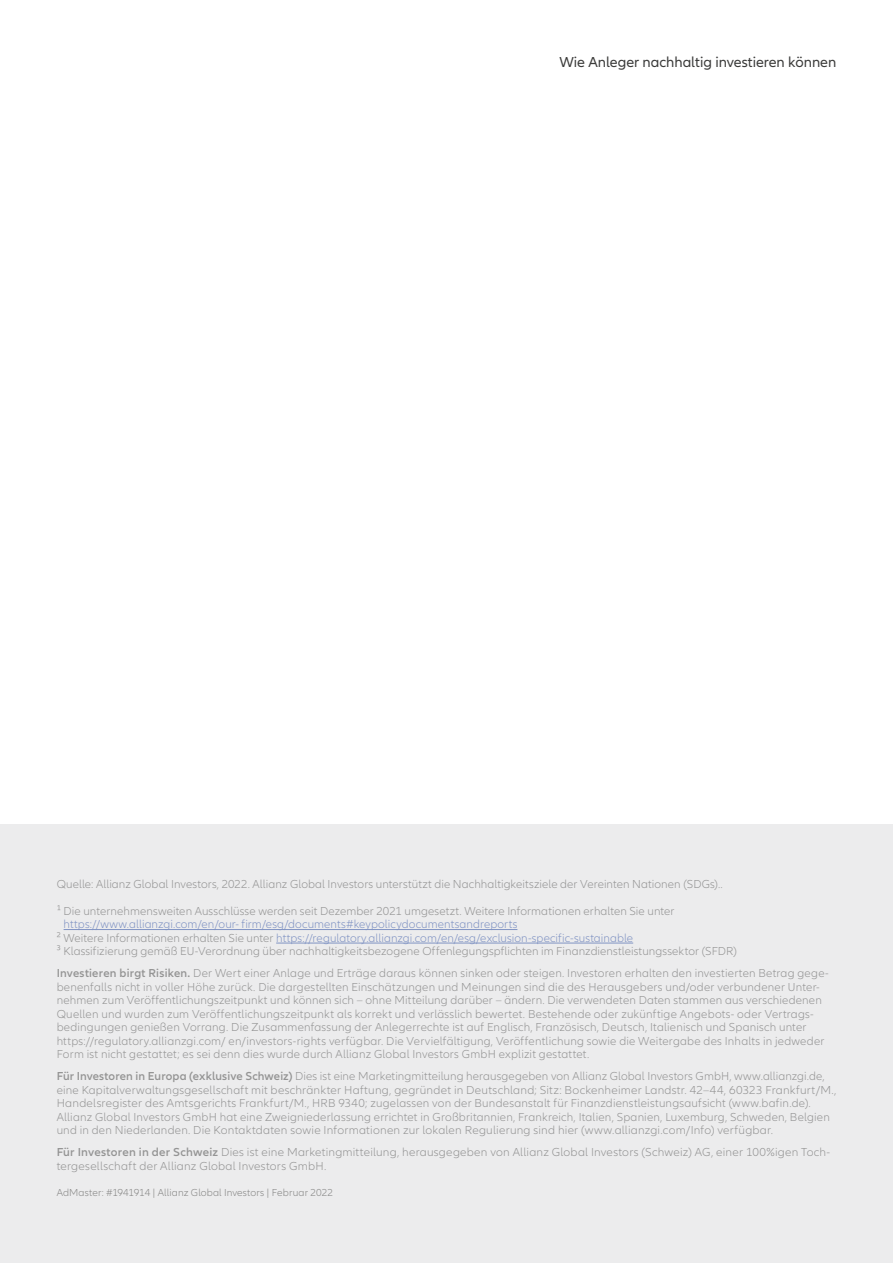
<style>
.page{position:relative;width:893px;height:1263px;background:#fff}
.page>*{position:absolute;margin:0;border:0;box-sizing:border-box;transform-origin:0 0}
.t1{font:15px "Allianz Neo";color:#3b3b3a}
.t2{font:300 12px/13.5px "Allianz Neo";letter-spacing:.015em;color:#949494}
.t3{font:300 10.5px "Allianz Neo";letter-spacing:.01em;color:#878786}
.s1{color:#8093c3}
.s2{font-weight:600}
</style>
<div class="page">
<div style="left:0;top:825px;width:893px;height:438px;background:#ececed"></div>
<hr style="left:64px;top:929px;width:453px;height:1px;background:#8093c3">
<hr style="left:276px;top:943px;width:357px;height:1px;background:#8093c3">
<p class="t1" style="left:559px;top:53px;width:278px">Wie Anleger nachhaltig investieren können</p>
<p class="t2" style="left:57px;top:877px;width:667px">Quelle: Allianz Global Investors, 2022. Allianz Global Investors unterstützt die Nachhaltigkeitsziele der Vereinten Nationen (SDGs)..</p>
<p class="t2" style="left:57px;top:904px;width:619px">¹ Die unternehmensweiten Ausschlüsse werden seit Dezember 2021 umgesetzt. Weitere Informationen erhalten Sie unter</p>
<p class="t2" style="left:57px;top:918px;width:682px;text-indent:7px"><span class="s1">https://www.allianzgi.com/en/our- firm/esg/documents#keypolicydocumentsandreports<br></span>² Weitere Informationen erhalten Sie unter <span class="s1">https://regulatory.allianzgi.com/en/esg/exclusion-specific-sustainable<br></span>³ Klassifizierung gemäß EU-Verordnung über nachhaltigkeitsbezogene Offenlegungspflichten im Finanzdienstleistungssektor (SFDR)</p>
<p class="t2" style="left:57px;top:967px;width:773px"><span class="s2">Investieren birgt Risiken.</span> Der Wert einer Anlage und Erträge daraus können sinken oder steigen. Investoren erhalten den investierten Betrag gege&shy;benenfalls nicht in voller Höhe zurück. Die dargestellten Einschätzungen und Meinungen sind die des Herausgebers und/oder verbundener Unter&shy;nehmen zum Veröffentlichungszeitpunkt und können sich – ohne Mitteilung darüber – ändern. Die verwendeten Daten stammen aus verschiedenen Quellen und wurden zum Veröffentlichungszeitpunkt als korrekt und verlässlich bewertet. Bestehende oder zukünftige Angebots- oder Vertrags&shy;bedingungen genießen Vorrang. Die Zusammenfassung der Anlegerrechte ist auf Englisch, Französisch, Deutsch, Italienisch und Spanisch unter https://regulatory.allianzgi.com/ en/investors-rights verfügbar. Die Vervielfältigung, Veröffentlichung sowie die Weitergabe des Inhalts in jedweder Form ist nicht gestattet; es sei denn dies wurde durch Allianz Global Investors GmbH explizit gestattet.</p>
<p class="t2" style="left:57px;top:1070px;width:781px"><span class="s2">Für Investoren in Europa (exklusive Schweiz)</span> Dies ist eine Marketingmitteilung herausgegeben von Allianz Global Investors GmbH, www.allianzgi.de, eine Kapitalverwaltungsgesellschaft mit beschränkter Haftung, gegründet in Deutschland; Sitz: Bockenheimer Landstr. 42–44, 60323 Frankfurt/M., Handelsregister des Amtsgerichts Frankfurt/M., HRB 9340; zugelassen von der Bundesanstalt für Finanzdienstleistungsaufsicht (www.bafin.de).<br>Allianz Global Investors GmbH hat eine Zweigniederlassung errichtet in Großbritannien, Frankreich, Italien, Spanien, Luxemburg, Schweden, Belgien und in den Niederlanden. Die Kontaktdaten sowie Informationen zur lokalen Regulierung sind hier (www.allianzgi.com/Info) verfügbar.</p>
<p class="t2" style="left:57px;top:1146px;width:775px"><span class="s2">Für Investoren in der Schweiz</span> Dies ist eine Marketingmitteilung, herausgegeben von Allianz Global Investors (Schweiz) AG, einer 100%igen Toch&shy;tergesellschaft der Allianz Global Investors GmbH.</p>
<p class="t3" style="left:57px;top:1187px;width:278px">AdMaster: #1941914 | Allianz Global Investors | Februar 2022</p>
</div>
